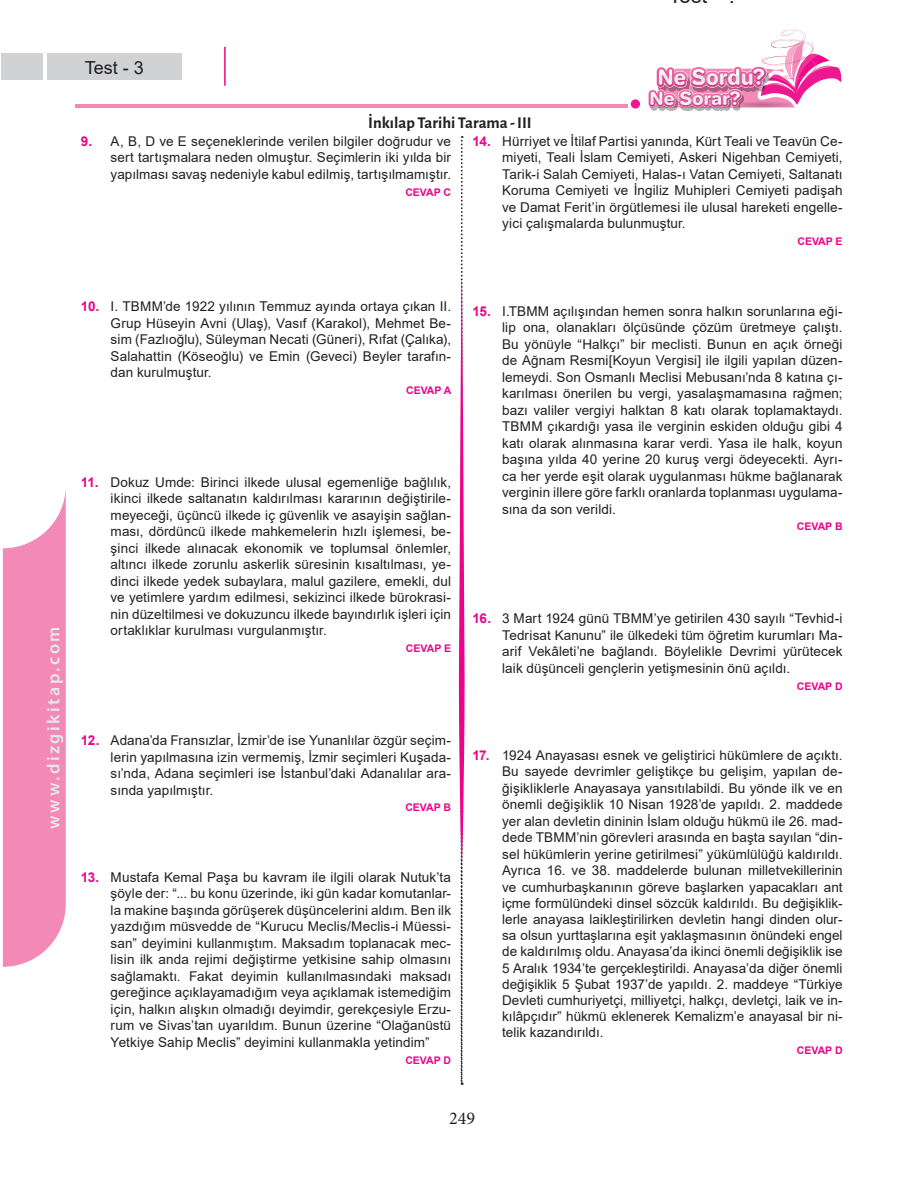
<style>
.page{position:relative;width:915px;height:1191px;background:#fff}
.page>*{position:absolute;margin:0;border:0;box-sizing:border-box;transform-origin:0 0}
.t1{font:600 18px "Myriad Pro";letter-spacing:.14em;color:#e6e7e9}
.t2{font:18px "Arial";color:#231f20}
.t3{font:18px "Minion Pro";color:#231f20}
.t4{font:700 16.5px "Alegreya Sans";color:#231f20}
.t5{font:13.5px/16.5px "Arial";letter-spacing:.005em;color:#231f20;text-align:justify}
.t6{font:700 10.5px "Arial";color:#ed028c}
.s1{font-weight:700;color:#ed028c}
</style>
<div class="page">
<hr style="left:75px;top:104px;width:552px;height:4px;background:#f289b7">
<svg style="left:660px;top:29px;width:182px;height:82px"></svg>
<div style="left:630px;top:99px;width:9px;height:10px;background:#ed1790;border-radius:50%"></div>
<img style="left:656px;top:66px;width:112px;height:26px">
<img style="left:648px;top:89px;width:94px;height:21px">
<svg style="left:3px;top:489px;width:63px;height:477px"></svg>
<div style="left:1px;top:54px;width:180px;height:26px;background:#d1d2d4"></div>
<hr style="left:44px;top:49px;width:3px;height:34px;background:#fff">
<hr style="left:224px;top:47px;width:1px;height:39px;background:#ed028c">
<svg style="left:458px;top:136px;width:6px;height:948px"></svg>
<h1 class="t2" style="left:85px;top:55px;width:61px">Test - 3</h1>
<p class="t4" style="left:368px;top:110px;width:165px">İnkılap Tarihi Tarama - III</p>
<p class="t5" style="left:111px;top:133px;width:342px;text-indent:-30px"><span class="s1">9.</span> A, B, D ve E seçeneklerinde verilen bilgiler doğrudur ve sert tartışmalara neden olmuştur. Seçimlerin iki yılda bir yapılması savaş nedeniyle kabul edilmiş, tartışılmamıştır.</p>
<p class="t6" style="left:405px;top:185px;width:47px">CEVAP C</p>
<p class="t5" style="left:502px;top:133px;width:342px;text-indent:-30px"><span class="s1">14.</span> Hürriyet ve İtilaf Partisi yanında, Kürt Teali ve Teavün Ce&shy;miyeti, Teali İslam Cemiyeti, Askeri Nigehban Cemiyeti, Tarik-i Salah Cemiyeti, Halas-ı Vatan Cemiyeti, Saltanatı Koruma Cemiyeti ve İngiliz Muhipleri Cemiyeti padişah ve Damat Ferit’in örgütlemesi ile ulusal hareketi engelle&shy;yici çalışmalarda bulunmuştur.</p>
<p class="t6" style="left:797px;top:234px;width:47px">CEVAP E</p>
<p class="t5" style="left:111px;top:298px;width:342px;text-indent:-30px"><span class="s1">10.</span> I. TBMM’de 1922 yılının Temmuz ayında ortaya çıkan II.<br>Grup Hüseyin Avni (Ulaş), Vasıf (Karakol), Mehmet Be&shy;sim (Fazlıoğlu), Süleyman Necati (Güneri), Rıfat (Çalıka), Salahattin (Köseoğlu) ve Emin (Geveci) Beyler tarafın&shy;dan kurulmuştur.</p>
<p class="t6" style="left:406px;top:383px;width:47px">CEVAP A</p>
<h1 class="t1" style="left:42px;top:829px;width:204px;rotate:-90deg">www.dizgikitap.com</h1>
<p class="t5" style="left:111px;top:474px;width:342px;text-indent:-30px"><span class="s1">11.</span> Dokuz Umde: Birinci ilkede ulusal egemenliğe bağlılık, ikinci ilkede saltanatın kaldırılması kararının değiştirile&shy;meyeceği, üçüncü ilkede iç güvenlik ve asayişin sağlan&shy;ması, dördüncü ilkede mahkemelerin hızlı işlemesi, be&shy;şinci ilkede alınacak ekonomik ve toplumsal önlemler, altıncı ilkede zorunlu askerlik süresinin kısaltılması, ye&shy;dinci ilkede yedek subaylara, malul gazilere, emekli, dul ve yetimlere yardım edilmesi, sekizinci ilkede bürokrasi&shy;nin düzeltilmesi ve dokuzuncu ilkede bayındırlık işleri için ortaklıklar kurulması vurgulanmıştır.</p>
<p class="t6" style="left:406px;top:641px;width:47px">CEVAP E</p>
<p class="t5" style="left:111px;top:732px;width:342px;text-indent:-30px"><span class="s1">12.</span> Adana’da Fransızlar, İzmir’de ise Yunanlılar özgür seçim&shy;lerin yapılmasına izin vermemiş, İzmir seçimleri Kuşada&shy;sı’nda, Adana seçimleri ise İstanbul’daki Adanalılar ara&shy;sında yapılmıştır.</p>
<p class="t6" style="left:405px;top:800px;width:47px">CEVAP B</p>
<p class="t5" style="left:111px;top:868px;width:342px;text-indent:-30px"><span class="s1">13.</span> Mustafa Kemal Paşa bu kavram ile ilgili olarak Nutuk’ta şöyle der: “... bu konu üzerinde, iki gün kadar komutanlar&shy;la makine başında görüşerek düşüncelerini aldım. Ben ilk yazdığım müsvedde de “Kurucu Meclis/Meclis-i Müessi&shy;san” deyimini kullanmıştım. Maksadım toplanacak mec&shy;lisin ilk anda rejimi değiştirme yetkisine sahip olmasını sağlamaktı. Fakat deyimin kullanılmasındaki maksadı gereğince açıklayamadığım veya açıklamak istemediğim için, halkın alışkın olmadığı deyimdir, gerekçesiyle Erzu&shy;rum ve Sivas’tan uyarıldım. Bunun üzerine “Olağanüstü Yetkiye Sahip Meclis” deyimini kullanmakla yetindim”</p>
<p class="t6" style="left:405px;top:1052px;width:47px">CEVAP D</p>
<p class="t5" style="left:502px;top:302px;width:342px;text-indent:-30px"><span class="s1">15.</span> I.TBMM açılışından hemen sonra halkın sorunlarına eği&shy;lip ona, olanakları ölçüsünde çözüm üretmeye çalıştı.<br>Bu yönüyle “Halkçı” bir meclisti. Bunun en açık örneği de Ağnam Resmi[Koyun Vergisi] ile ilgili yapılan düzen&shy;lemeydi. Son Osmanlı Meclisi Mebusanı’nda 8 katına çı&shy;karılması önerilen bu vergi, yasalaşmamasına rağmen; bazı valiler vergiyi halktan 8 katı olarak toplamaktaydı.<br>TBMM çıkardığı yasa ile verginin eskiden olduğu gibi 4 katı olarak alınmasına karar verdi. Yasa ile halk, koyun başına yılda 40 yerine 20 kuruş vergi ödeyecekti. Ayrı&shy;ca her yerde eşit olarak uygulanması hükme bağlanarak verginin illere göre farklı oranlarda toplanması uygulama&shy;sına da son verildi.</p>
<p class="t6" style="left:796px;top:519px;width:47px">CEVAP B</p>
<p class="t5" style="left:502px;top:610px;width:342px;text-indent:-30px"><span class="s1">16.</span> 3 Mart 1924 günü TBMM’ye getirilen 430 sayılı “Tevhid-i Tedrisat Kanunu” ile ülkedeki tüm öğretim kurumları Ma&shy;arif Vekâleti’ne bağlandı. Böylelikle Devrimi yürütecek laik düşünceli gençlerin yetişmesinin önü açıldı.</p>
<p class="t6" style="left:796px;top:678px;width:47px">CEVAP D</p>
<p class="t5" style="left:502px;top:747px;width:342px;text-indent:-30px"><span class="s1">17.</span> 1924 Anayasası esnek ve geliştirici hükümlere de açıktı.<br>Bu sayede devrimler geliştikçe bu gelişim, yapılan de&shy;ğişikliklerle Anayasaya yansıtılabildi. Bu yönde ilk ve en önemli değişiklik 10 Nisan 1928’de yapıldı. 2. maddede yer alan devletin dininin İslam olduğu hükmü ile 26. mad&shy;dede TBMM’nin görevleri arasında en başta sayılan “din&shy;sel hükümlerin yerine getirilmesi” yükümlülüğü kaldırıldı.<br>Ayrıca 16. ve 38. maddelerde bulunan milletvekillerinin ve cumhurbaşkanının göreve başlarken yapacakları ant içme formülündeki dinsel sözcük kaldırıldı. Bu değişiklik&shy;lerle anayasa laikleştirilirken devletin hangi dinden olur&shy;sa olsun yurttaşlarına eşit yaklaşmasının önündeki engel de kaldırılmış oldu. Anayasa’da ikinci önemli değişiklik ise 5 Aralık 1934’te gerçekleştirildi. Anayasa’da diğer önemli değişiklik 5 Şubat 1937’de yapıldı. 2. maddeye “Türkiye Devleti cumhuriyetçi, milliyetçi, halkçı, devletçi, laik ve in&shy;kılâpçıdır” hükmü eklenerek Kemalizm’e anayasal bir ni&shy;telik kazandırıldı.</p>
<p class="t6" style="left:796px;top:1043px;width:47px">CEVAP D</p>
<h1 class="t3" style="left:449px;top:1106px;width:27px">249</h1>
</div>
